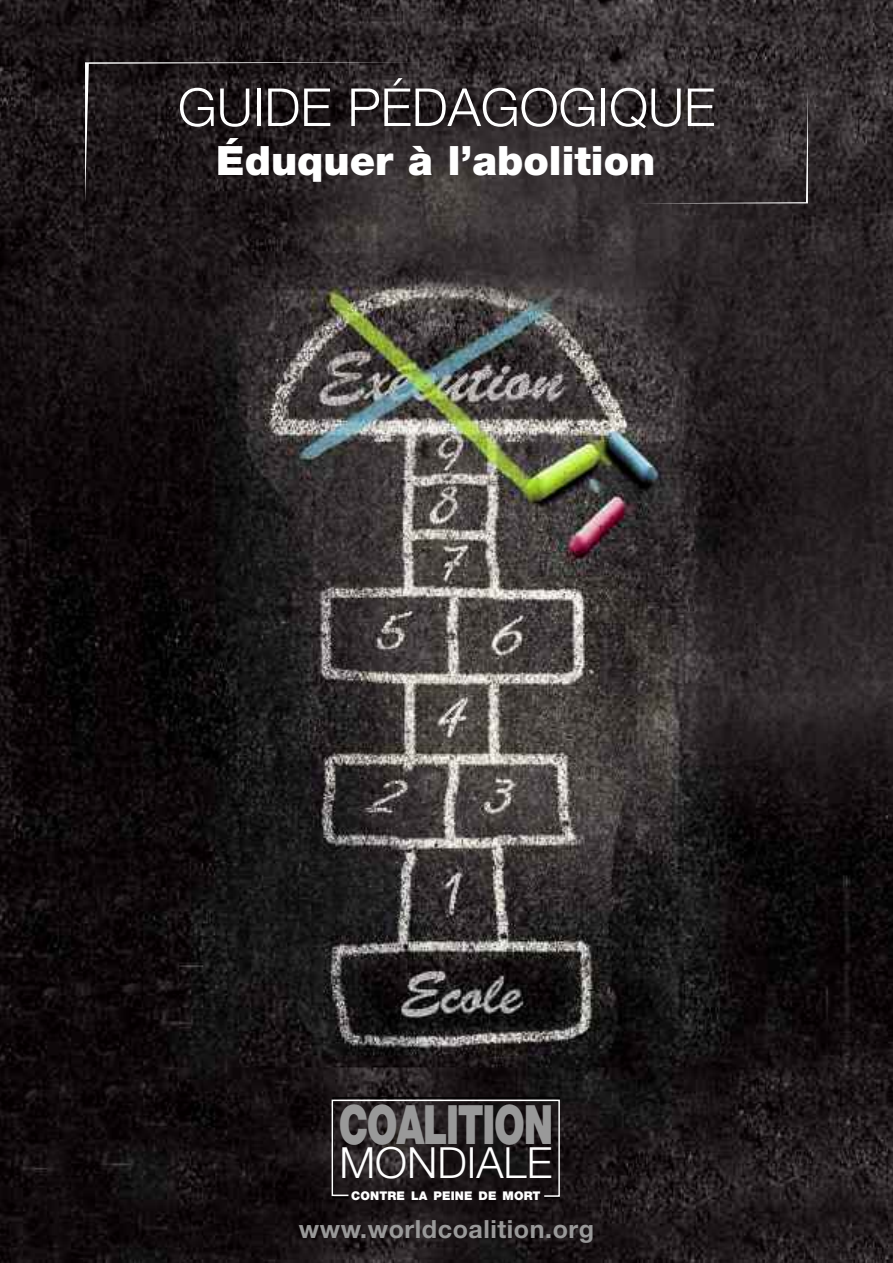
<style>
.page{position:relative;width:893px;height:1263px;background:#fff}
.page>*{position:absolute;margin:0;border:0;box-sizing:border-box;transform-origin:0 0}
.t1{font:900 54.3px "Helvetica Neue";letter-spacing:-.035em;color:#999;scale:.71 1}
.t2{font:300 52.5px "Helvetica Neue";color:#fff}
.t3{font:300 43.05px "Helvetica Neue";color:#fff}
.t4{font:900 40.5px "Helvetica Neue";color:#fff}
.t5{font:700 25.05px "Helvetica Neue";letter-spacing:.02em;color:#999}
.t6{font:900 12px "Helvetica Neue";letter-spacing:.01em;color:#fff}
</style>
<div class="page">
<img style="left:0;top:0;width:893px;height:1263px">
<svg style="left:331px;top:1096px;width:230px;height:103px;background:#231e20"></svg>
<svg style="left:85px;top:62px;width:334px;height:141px;background:#241e20"></svg>
<svg style="left:636px;top:89px;width:172px;height:114px;background:#302a2c"></svg>
<h2 class="t2" style="left:178px;top:89px;width:539px">GUIDE PÉDAGOGIQUE</h2>
<h3 class="t4" style="left:216px;top:146px;width:441px">Éduquer à l’abolition</h3>
<h1 class="t1" style="left:339px;top:1105px;width:303px">COALITION</h1>
<h3 class="t3" style="left:339px;top:1148px;width:214px">MONDIALE</h3>
<p class="t6" style="left:351px;top:1191px;width:191px">CONTRE LA PEINE DE MORT</p>
<p class="t5" style="left:299px;top:1220px;width:297px">www.worldcoalition.org</p>
</div>
